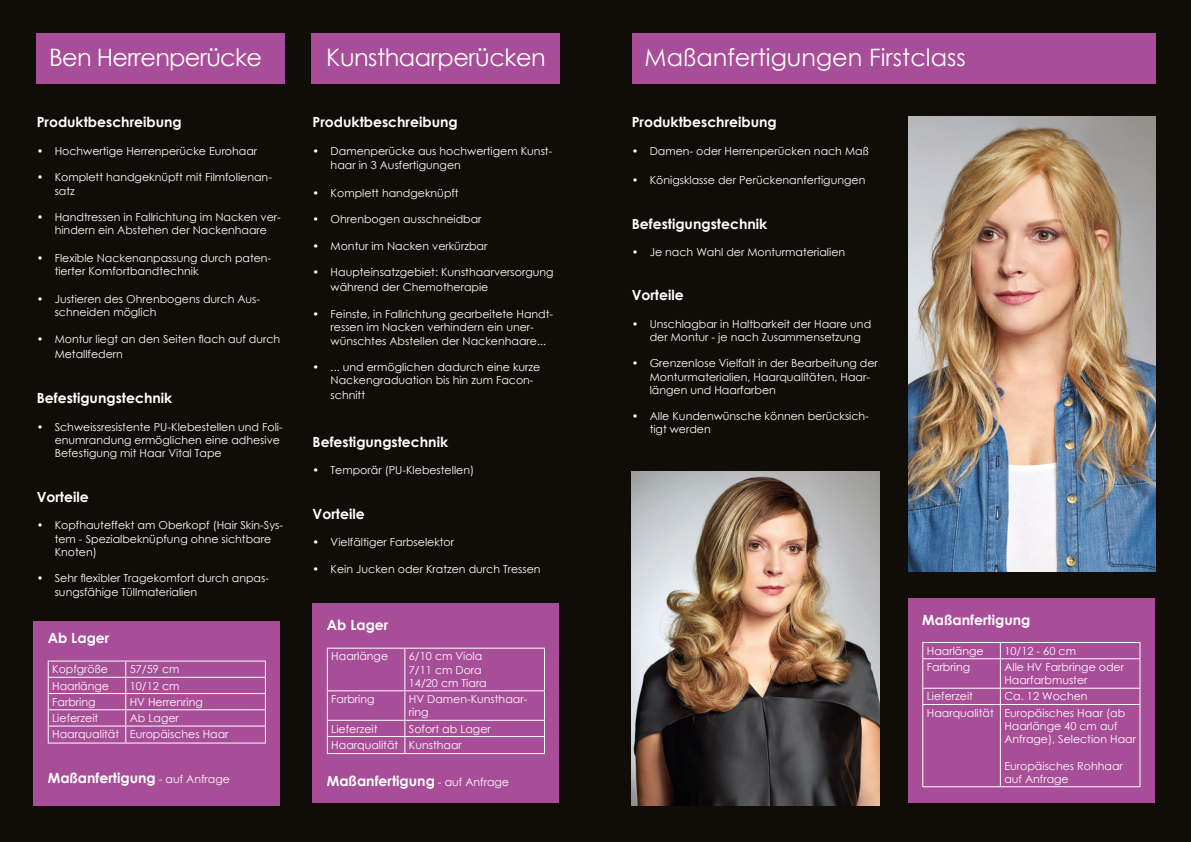
<style>
.page{position:relative;width:1191px;height:842px;background:#100d08}
.page>*{position:absolute;margin:0;border:0;box-sizing:border-box;transform-origin:0 0}
.t1{font:24px "Century Gothic";letter-spacing:-.02em;color:#fff}
.t2{font:24px "Century Gothic";color:#fff}
.t3{font:700 14px "Century Gothic";color:#fff}
.t4{font:11px/13.2px "Century Gothic";color:#fff}
.s1{font-weight:400;font-size:11px}
</style>
<div class="page">
<div style="left:36px;top:33px;width:248px;height:51px;background:#a84d97"></div>
<div style="left:631px;top:33px;width:524px;height:51px;background:#a84d97"></div>
<div style="left:34px;top:621px;width:246px;height:185px;background:#a84d97"></div>
<hr style="left:48px;top:660px;width:78px;height:1px;background:#fff">
<hr style="left:126px;top:660px;width:140px;height:1px;background:#fff">
<hr style="left:48px;top:677px;width:78px;height:1px;background:#fff">
<hr style="left:126px;top:677px;width:140px;height:1px;background:#fff">
<hr style="left:48px;top:693px;width:78px;height:1px;background:#fff">
<hr style="left:126px;top:693px;width:140px;height:1px;background:#fff">
<hr style="left:48px;top:709px;width:78px;height:1px;background:#fff">
<hr style="left:126px;top:709px;width:140px;height:1px;background:#fff">
<hr style="left:48px;top:725px;width:78px;height:1px;background:#fff">
<svg style="left:48px;top:661px;width:1px;height:81px"></svg>
<hr style="left:126px;top:725px;width:140px;height:1px;background:#fff">
<svg style="left:125px;top:661px;width:1px;height:81px"></svg>
<svg style="left:265px;top:661px;width:1px;height:81px"></svg>
<hr style="left:48px;top:742px;width:78px;height:1px;background:#fff">
<hr style="left:126px;top:742px;width:140px;height:1px;background:#fff">
<div style="left:313px;top:603px;width:245px;height:199px;background:#a84d97"></div>
<hr style="left:327px;top:648px;width:78px;height:1px;background:#fff">
<hr style="left:327px;top:649px;width:1px;height:41px;background:#fff">
<hr style="left:405px;top:648px;width:140px;height:1px;background:#fff">
<hr style="left:404px;top:649px;width:1px;height:41px;background:#fff">
<hr style="left:544px;top:649px;width:1px;height:41px;background:#fff">
<hr style="left:327px;top:690px;width:78px;height:1px;background:#fff">
<hr style="left:405px;top:690px;width:140px;height:1px;background:#fff">
<hr style="left:327px;top:720px;width:78px;height:1px;background:#fff">
<hr style="left:405px;top:720px;width:140px;height:1px;background:#fff">
<hr style="left:327px;top:736px;width:78px;height:1px;background:#fff">
<svg style="left:327px;top:691px;width:1px;height:62px"></svg>
<hr style="left:405px;top:736px;width:140px;height:1px;background:#fff">
<svg style="left:404px;top:691px;width:1px;height:62px"></svg>
<svg style="left:544px;top:691px;width:1px;height:62px"></svg>
<hr style="left:327px;top:753px;width:78px;height:1px;background:#fff">
<hr style="left:405px;top:753px;width:140px;height:1px;background:#fff">
<div style="left:312px;top:33px;width:247px;height:51px;background:#a84d97"></div>
<div style="left:908px;top:599px;width:246px;height:204px;background:#a84d97"></div>
<hr style="left:922px;top:642px;width:78px;height:1px;background:#fff">
<hr style="left:1000px;top:642px;width:140px;height:1px;background:#fff">
<hr style="left:922px;top:658px;width:78px;height:1px;background:#fff">
<hr style="left:1000px;top:658px;width:140px;height:1px;background:#fff">
<hr style="left:922px;top:688px;width:78px;height:1px;background:#fff">
<svg style="left:922px;top:643px;width:1px;height:61px"></svg>
<hr style="left:1000px;top:688px;width:140px;height:1px;background:#fff">
<svg style="left:1000px;top:643px;width:1px;height:61px"></svg>
<svg style="left:1139px;top:643px;width:1px;height:61px"></svg>
<hr style="left:922px;top:704px;width:78px;height:1px;background:#fff">
<hr style="left:922px;top:705px;width:1px;height:81px;background:#fff">
<hr style="left:1000px;top:704px;width:140px;height:1px;background:#fff">
<hr style="left:1000px;top:705px;width:1px;height:81px;background:#fff">
<hr style="left:1139px;top:705px;width:1px;height:81px;background:#fff">
<hr style="left:922px;top:786px;width:78px;height:1px;background:#fff">
<hr style="left:1000px;top:786px;width:140px;height:1px;background:#fff">
<img style="left:631px;top:471px;width:248px;height:335px">
<img style="left:908px;top:117px;width:247px;height:454px">
<p class="t1" style="left:49px;top:40px;width:214px">Ben Herrenperücke</p>
<p class="t1" style="left:326px;top:40px;width:221px">Kunsthaarperücken</p>
<p class="t3" style="left:37px;top:112px;width:147px">Produktbeschreibung</p>
<p class="t4" style="left:37px;top:144px;width:222px">• Hochwertige Herrenperücke Eurohaar</p>
<p class="t4" style="left:55px;top:171px;width:219px;text-indent:-18px">• Komplett handgeknüpft mit Filmfolienan&shy;satz</p>
<p class="t4" style="left:37px;top:210px;width:245px;text-align:center">• Handtressen in Fallrichtung im Nacken ver&shy;hindern ein Abstehen der Nackenhaare</p>
<p class="t4" style="left:55px;top:251px;width:218px;text-indent:-18px">• Flexible Nackenanpassung durch paten&shy;tierter Komfortbandtechnik</p>
<p class="t4" style="left:55px;top:292px;width:207px;text-indent:-18px">• Justieren des Ohrenbogens durch Aus&shy;schneiden möglich</p>
<p class="t4" style="left:55px;top:332px;width:227px;line-height:14.4px;text-indent:-18px">• Montur liegt an den Seiten flach auf durch<br>Metallfedern</p>
<p class="t3" style="left:37px;top:388px;width:137px">Befestigungstechnik</p>
<p class="t4" style="left:55px;top:420px;width:229px;text-indent:-18px">• Schweissresistente PU-Klebestellen und Foli&shy;enumrandung ermöglichen eine adhesive<br>Befestigung mit Haar Vital Tape</p>
<p class="t3" style="left:37px;top:486px;width:54px">Vorteile</p>
<p class="t4" style="left:55px;top:519px;width:230px;text-indent:-18px">• Kopfhauteffekt am Oberkopf (Hair Skin-Sys&shy;tem - Spezialbeknüpfung ohne sichtbare<br>Knoten)</p>
<p class="t4" style="left:55px;top:571px;width:216px;text-indent:-18px">• Sehr flexibler Tragekomfort durch anpas&shy;sungsfähige Tüllmaterialien</p>
<p class="t3" style="left:48px;top:628px;width:63px">Ab Lager</p>
<p class="t4" style="left:52px;top:662px;width:57px">Kopfgröße</p>
<p class="t4" style="left:130px;top:662px;width:51px">57/59 cm</p>
<p class="t4" style="left:52px;top:679px;width:58px">Haarlänge</p>
<p class="t4" style="left:130px;top:679px;width:51px">10/12 cm</p>
<p class="t4" style="left:52px;top:695px;width:45px">Farbring</p>
<p class="t4" style="left:130px;top:695px;width:75px">HV Herrenring</p>
<p class="t4" style="left:52px;top:711px;width:48px">Lieferzeit</p>
<p class="t4" style="left:130px;top:711px;width:51px">Ab Lager</p>
<p class="t4" style="left:52px;top:727px;width:68px">Haarqualität</p>
<p class="t4" style="left:130px;top:727px;width:100px">Europäisches Haar</p>
<p class="t3" style="left:48px;top:767px;width:184px">Maßanfertigung <span class="s1">- auf Anfrage</span></p>
<p class="t3" style="left:313px;top:112px;width:147px">Produktbeschreibung</p>
<p class="t4" style="left:331px;top:144px;width:223px;line-height:14.4px;text-indent:-18px">• Damenperücke aus hochwertigem Kunst&shy;haar in 3 Ausfertigungen</p>
<p class="t4" style="left:313px;top:186px;width:148px">• Komplett handgeknüpft</p>
<p class="t4" style="left:313px;top:213px;width:170px">• Ohrenbogen ausschneidbar</p>
<p class="t4" style="left:313px;top:239px;width:176px">• Montur im Nacken verkürzbar</p>
<p class="t4" style="left:331px;top:265px;width:224px;line-height:14.4px;text-indent:-18px">• Haupteinsatzgebiet: Kunsthaarversorgung während der Chemotherapie</p>
<p class="t4" style="left:331px;top:307px;width:224px;text-indent:-18px">• Feinste, in Fallrichtung gearbeitete Handt&shy;ressen im Nacken verhindern ein uner&shy;wünschtes Abstellen der Nackenhaare...</p>
<p class="t4" style="left:331px;top:360px;width:211px;text-indent:-18px">• ... und ermöglichen dadurch eine kurze<br>Nackengraduation bis hin zum Facon-</p>
<p class="t4" style="left:331px;top:388px;width:36px">schnitt</p>
<p class="t3" style="left:313px;top:431px;width:137px">Befestigungstechnik</p>
<p class="t4" style="left:313px;top:463px;width:163px">• Temporär (PU-Klebestellen)</p>
<p class="t3" style="left:313px;top:503px;width:54px">Vorteile</p>
<p class="t4" style="left:313px;top:535px;width:143px">• Vielfältiger Farbselektor</p>
<p class="t4" style="left:313px;top:562px;width:229px">• Kein Jucken oder Kratzen durch Tressen</p>
<p class="t3" style="left:327px;top:615px;width:63px">Ab Lager</p>
<p class="t4" style="left:331px;top:650px;width:58px">Haarlänge</p>
<p class="t4" style="left:409px;top:650px;width:75px">6/10 cm Viola</p>
<p class="t4" style="left:409px;top:663px;width:74px">7/11 cm Dora</p>
<p class="t4" style="left:409px;top:676px;width:79px">14/20 cm Tiara</p>
<p class="t4" style="left:331px;top:692px;width:45px">Farbring</p>
<p class="t4" style="left:409px;top:692px;width:120px">HV Damen-Kunsthaar&shy;ring</p>
<p class="t4" style="left:331px;top:722px;width:48px">Lieferzeit</p>
<p class="t4" style="left:409px;top:722px;width:83px">Sofort ab Lager</p>
<p class="t4" style="left:331px;top:738px;width:68px">Haarqualität</p>
<p class="t4" style="left:409px;top:738px;width:54px">Kunsthaar</p>
<p class="t3" style="left:327px;top:770px;width:184px">Maßanfertigung <span class="s1">- auf Anfrage</span></p>
<p class="t2" style="left:644px;top:40px;width:322px">Maßanfertigungen Firstclass</p>
<p class="t3" style="left:631px;top:112px;width:147px">Produktbeschreibung</p>
<p class="t4" style="left:631px;top:144px;width:238px">• Damen- oder Herrenperücken nach Maß</p>
<p class="t4" style="left:631px;top:173px;width:235px">• Königsklasse der Perückenanfertigungen</p>
<p class="t3" style="left:631px;top:214px;width:137px">Befestigungstechnik</p>
<p class="t4" style="left:631px;top:245px;width:215px">• Je nach Wahl der Monturmaterialien</p>
<p class="t3" style="left:631px;top:285px;width:54px">Vorteile</p>
<p class="t4" style="left:649px;top:317px;width:223px;text-indent:-18px">• Unschlagbar in Haltbarkeit der Haare und der Montur - je nach Zusammensetzung</p>
<p class="t4" style="left:649px;top:357px;width:230px;text-indent:-18px">• Grenzenlose Vielfalt in der Bearbeitung der<br>Monturmaterialien, Haarqualitäten, Haar&shy;längen und Haarfarben</p>
<p class="t4" style="left:649px;top:409px;width:221px;text-indent:-18px">• Alle Kundenwünsche können berücksich&shy;tigt werden</p>
<p class="t3" style="left:922px;top:609px;width:110px">Maßanfertigung</p>
<p class="t4" style="left:926px;top:644px;width:58px">Haarlänge</p>
<p class="t4" style="left:1004px;top:644px;width:73px">10/12 - 60 cm</p>
<p class="t4" style="left:926px;top:660px;width:45px">Farbring</p>
<p class="t4" style="left:1004px;top:660px;width:121px">Alle HV Farbringe oder<br>Haarfarbmuster</p>
<p class="t4" style="left:926px;top:690px;width:48px">Lieferzeit</p>
<p class="t4" style="left:1004px;top:690px;width:85px">Ca. 12 Wochen</p>
<p class="t4" style="left:926px;top:706px;width:68px">Haarqualität</p>
<p class="t4" style="left:1004px;top:706px;width:133px">Europäisches Haar (ab<br>Haarlänge 40 cm auf<br>Anfrage), Selection Haar</p>
<p class="t4" style="left:1004px;top:759px;width:120px">Europäisches Rohhaar auf Anfrage</p>
</div>
